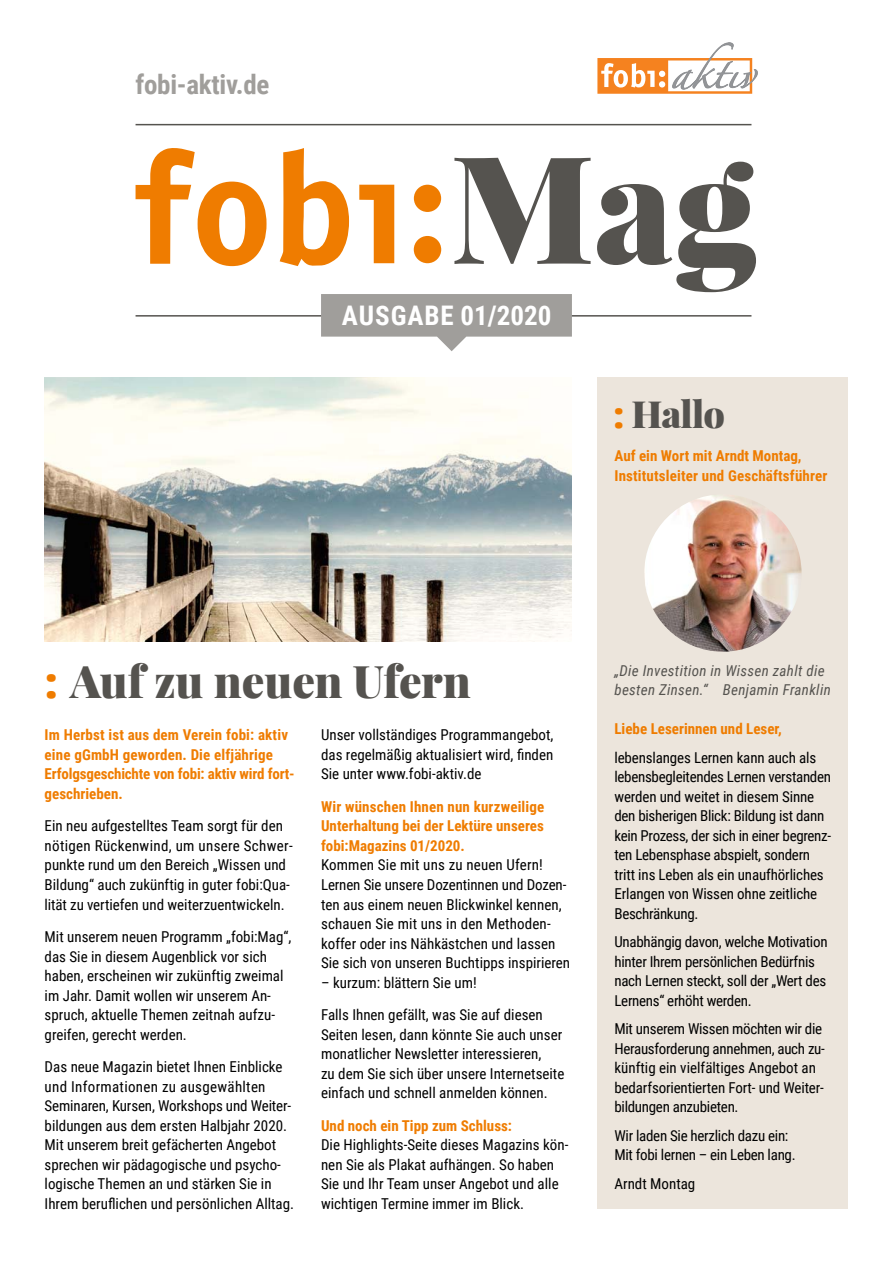
<style>
.page{position:relative;width:893px;height:1263px;background:#fff}
.page>*{position:absolute;margin:0;border:0;box-sizing:border-box;transform-origin:0 0}
.t1{font:900 150px "Playfair Display";color:#55534f}
.t2{font:900 45px "Playfair Display";color:#55534f}
.t3{font:900 37.5px "Playfair Display";letter-spacing:-.025em;color:#55534f}
.t4{font:700 27px "Roboto Condensed";letter-spacing:.03em;color:#fff}
.t5{font:700 27px "Roboto Condensed";letter-spacing:-.01em;color:#a09e9b}
.t6{font:15px/19.5px "Roboto Condensed";color:#000}
.t7{font:15px/19.5px "Roboto Condensed";letter-spacing:-.02em;color:#000}
.t8{font:700 15px/19.5px "Roboto Condensed";color:#ef7c00}
.t9{font:italic 15px/19.5px "Roboto Condensed";letter-spacing:.02em;color:#55534f}
.s1{color:#ef7c00}
</style>
<div class="page">
<div style="left:597px;top:377px;width:251px;height:831px;background:#ece5dc"></div>
<img style="left:644px;top:494px;width:157px;height:158px;border-radius:50%">
<img style="left:45px;top:377px;width:527px;height:264px">
<svg style="left:597px;top:43px;width:161px;height:51px"></svg>
<hr style="left:136px;top:315px;width:615px;height:2px;background:#55534f">
<hr style="left:136px;top:124px;width:615px;height:1px;background:#55534f">
<svg style="left:136px;top:148px;width:131px;height:118px"></svg>
<svg style="left:280px;top:148px;width:69px;height:118px"></svg>
<svg style="left:359px;top:185px;width:35px;height:78px"></svg>
<div style="left:414px;top:185px;width:27px;height:27px;background:#ef7c00;border-radius:50%"></div>
<div style="left:414px;top:236px;width:27px;height:27px;background:#ef7c00;border-radius:50%"></div>
<svg style="left:321px;top:294px;width:251px;height:57px"></svg>
<h3 class="t5" style="left:136px;top:69px;width:135px">fobi-aktiv.de</h3>
<h1 class="t1" style="left:450px;top:102px;width:309px">Mag</h1>
<h3 class="t4" style="left:342px;top:300px;width:211px">AUSGABE 01/2020</h3>
<h3 class="t3" style="left:613px;top:388px;width:113px"><span class="s1">:</span> Hallo</h3>
<p class="t8" style="left:614px;top:447px;width:214px">Auf ein Wort mit Arndt Montag,<br>Institutsleiter und Geschäftsführer</p>
<h2 class="t2" style="left:45px;top:649px;width:428px"><span class="s1">:</span> Auf zu neuen Ufern</h2>
<p class="t8" style="left:45px;top:725px;width:252px">Im Herbst ist aus dem Verein fobi: aktiv eine gGmbH geworden. Die elfjährige Erfolgsgeschichte von fobi: aktiv wird fort&shy;geschrieben.</p>
<p class="t6" style="left:45px;top:817px;width:250px">Ein neu aufgestelltes Team sorgt für den nötigen Rückenwind, um unsere Schwer&shy;punkte rund um den Bereich „Wissen und Bildung“ auch zukünftig in guter fobi:Qua&shy;lität zu vertiefen und weiterzuentwickeln.</p>
<p class="t6" style="left:45px;top:927px;width:248px">Mit unserem neuen Programm „fobi:Mag“, das Sie in diesem Augenblick vor sich haben, erscheinen wir zukünftig zweimal im Jahr. Damit wollen wir unserem An&shy;spruch, aktuelle Themen zeitnah aufzu&shy;greifen, gerecht werden.</p>
<p class="t6" style="left:45px;top:1057px;width:251px">Das neue Magazin bietet Ihnen Einblicke und Informationen zu ausgewählten Seminaren, Kursen, Workshops und Weiter&shy;bildungen aus dem ersten Halbjahr 2020.<br>Mit unserem breit gefächerten Angebot sprechen wir pädagogische und psycho&shy;logische Themen an und stärken Sie in Ihrem beruflichen und persönlichen Alltag.</p>
<p class="t6" style="left:321px;top:725px;width:234px;text-align:justify">Unser vollständiges Programmangebot, das regelmäßig aktualisiert wird, finden Sie unter www.fobi-aktiv.de</p>
<p class="t8" style="left:321px;top:797px;width:225px;text-align:justify">Wir wünschen Ihnen nun kurzweilige Unterhaltung bei der Lektüre unseres fobi:Magazins 01/2020.</p>
<p class="t6" style="left:321px;top:856px;width:251px">Kommen Sie mit uns zu neuen Ufern!<br>Lernen Sie unsere Dozentinnen und Dozen&shy;ten aus einem neuen Blickwinkel kennen, schauen Sie mit uns in den Methoden&shy;koffer oder ins Nähkästchen und lassen Sie sich von unseren Buchtipps inspirieren</p>
<p class="t6" style="left:321px;top:966px;width:223px;line-height:32.7px">– kurzum: blättern Sie um!<br>Falls Ihnen gefällt, was Sie auf diesen</p>
<p class="t6" style="left:321px;top:1025px;width:245px">Seiten lesen, dann könnte Sie auch unser monatlicher Newsletter interessieren,<br>zu dem Sie sich über unsere Internetseite einfach und schnell anmelden können.</p>
<p class="t8" style="left:321px;top:1116px;width:193px">Und noch ein Tipp zum Schluss:</p>
<p class="t6" style="left:321px;top:1135px;width:249px">Die Highlights-Seite dieses Magazins kön&shy;nen Sie als Plakat aufhängen. So haben Sie und Ihr Team unser Angebot und alle wichtigen Termine immer im Blick.</p>
<p class="t9" style="left:614px;top:661px;width:218px">„Die Investition in Wissen zahlt die besten Zinsen.“ Benjamin Franklin</p>
<p class="t8" style="left:614px;top:719px;width:169px">Liebe Leserinnen und Leser,</p>
<p class="t7" style="left:614px;top:748px;width:218px">lebenslanges Lernen kann auch als lebensbegleitendes Lernen verstanden werden und weitet in diesem Sinne den bisherigen Blick: Bildung ist dann kein Prozess, der sich in einer begrenz&shy;ten Lebensphase abspielt, sondern tritt ins Leben als ein unaufhörliches Erlangen von Wissen ohne zeitliche Beschränkung.</p>
<p class="t7" style="left:614px;top:932px;width:215px">Unabhängig davon, welche Motivation hinter Ihrem persönlichen Bedürfnis nach Lernen steckt, soll der „Wert des Lernens“ erhöht werden.</p>
<p class="t7" style="left:614px;top:1019px;width:212px">Mit unserem Wissen möchten wir die Herausforderung annehmen, auch zu&shy;künftig ein vielfältiges Angebot an bedarfsorientierten Fort- und Weiter&shy;bildungen anzubieten.</p>
<p class="t7" style="left:614px;top:1126px;width:183px">Wir laden Sie herzlich dazu ein:<br>Mit fobi lernen – ein Leben lang.</p>
<p class="t6" style="left:614px;top:1174px;width:82px">Arndt Montag</p>
</div>
